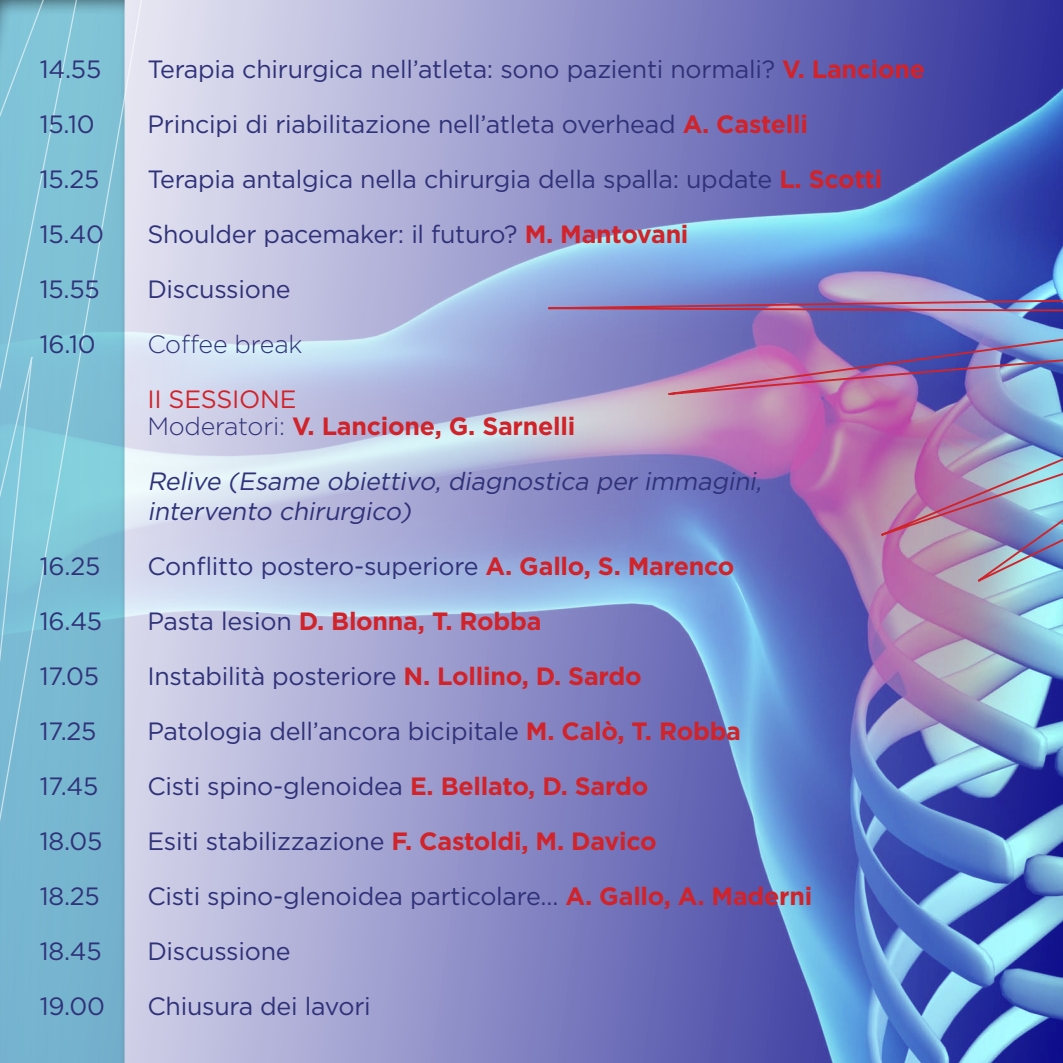
<style>
.page{position:relative;width:1063px;height:1063px;background:#fff}
.page>*{position:absolute;margin:0;border:0;box-sizing:border-box;transform-origin:0 0}
.t1{font:25px "Gotham";letter-spacing:-.01em;color:#303279}
.t2{font:700 25px/27.5px "Gotham";letter-spacing:-.01em;color:#d1232a}
.t3{font:italic 25px/30px "Gotham";color:#303279}
.t4{font:300 25px "Gotham";letter-spacing:-.01em;color:#303279}
.s1{font-weight:700;color:#d1232a}
.s2{font-weight:400}
.s3{font-weight:300;color:#303279}
.s4{font-weight:400;color:#303279}
</style>
<div class="page">
<img style="left:143px;top:0;width:920px;height:1063px">
<img style="left:547px;top:295px;width:516px;height:297px">
<svg style="left:0;top:0;width:143px;height:1063px"></svg>
<p class="t1" style="left:40px;top:53px;width:63px">14.55</p>
<p class="t1" style="left:147px;top:53px;width:779px">Terapia chirurgica nell’atleta: sono pazienti normali? <span class="s1">V. Lancione</span></p>
<p class="t1" style="left:40px;top:108px;width:56px">15.10</p>
<p class="t1" style="left:147px;top:108px;width:662px">Principi di riabilitazione nell’atleta overhead <span class="s1">A. Castelli</span></p>
<p class="t1" style="left:40px;top:163px;width:61px">15.25</p>
<p class="t1" style="left:147px;top:163px;width:736px">Terapia antalgica nella chirurgia della spalla: update <span class="s1">L. Scotti</span></p>
<p class="t1" style="left:40px;top:218px;width:66px">15.40</p>
<p class="t1" style="left:147px;top:218px;width:543px">Shoulder pacemaker: il futuro? <span class="s1">M. Mantovani</span></p>
<p class="t1" style="left:40px;top:273px;width:61px">15.55</p>
<p class="t1" style="left:147px;top:273px;width:145px">Discussione</p>
<p class="t1" style="left:40px;top:328px;width:57px">16.10</p>
<p class="t4" style="left:147px;top:328px;width:157px">Coffee break</p>
<p class="t2" style="left:147px;top:385px;width:430px"><span class="s2">II SESSION E<br></span><span class="s3">Moderatori:</span> V. Lancione, G. Sarnelli</p>
<p class="t3" style="left:40px;top:466px;width:65px">R</p>
<p class="t3" style="left:147px;top:466px;width:621px;text-indent:18px">elive (Esame obiettivo, diagnostica per immagini, intervento chirurgico)</p>
<p class="t1" style="left:40px;top:551px;width:62px">16.25</p>
<p class="t1" style="left:147px;top:551px;width:588px">Conflitto postero-superiore <span class="s1">A. Gallo, S. Marenco</span></p>
<p class="t1" style="left:40px;top:606px;width:64px">16.45</p>
<p class="t2" style="left:147px;top:608px;width:396px"><span class="s4">Pasta lesion</span> D. Blonna, T. Robba</p>
<p class="t1" style="left:40px;top:661px;width:61px">17.05</p>
<p class="t1" style="left:147px;top:661px;width:496px">Instabilità posteriore <span class="s1">N. Lollino, D. Sardo</span></p>
<p class="t1" style="left:40px;top:716px;width:58px">17.25</p>
<p class="t1" style="left:147px;top:716px;width:595px">Patologia dell’ancora bicipitale <span class="s1">M. Calò, T. Robba</span></p>
<p class="t1" style="left:40px;top:771px;width:60px">17.45</p>
<p class="t1" style="left:147px;top:771px;width:502px">Cisti spino-glenoidea <span class="s1">E. Bellato, D. Sardo</span></p>
<p class="t1" style="left:40px;top:826px;width:64px">18.05</p>
<p class="t1" style="left:147px;top:826px;width:511px">Esiti stabilizzazione <span class="s1">F. Castoldi, M. Davico</span></p>
<p class="t1" style="left:40px;top:881px;width:62px">18.25</p>
<p class="t1" style="left:147px;top:881px;width:666px">Cisti spino-glenoidea particolare… <span class="s1">A. Gallo, A. Maderni</span></p>
<p class="t1" style="left:40px;top:936px;width:63px">18.45</p>
<p class="t1" style="left:147px;top:936px;width:145px">Discussione</p>
<p class="t1" style="left:40px;top:991px;width:67px">19.00</p>
<p class="t1" style="left:147px;top:991px;width:225px">Chiusura dei lavori</p>
</div>
